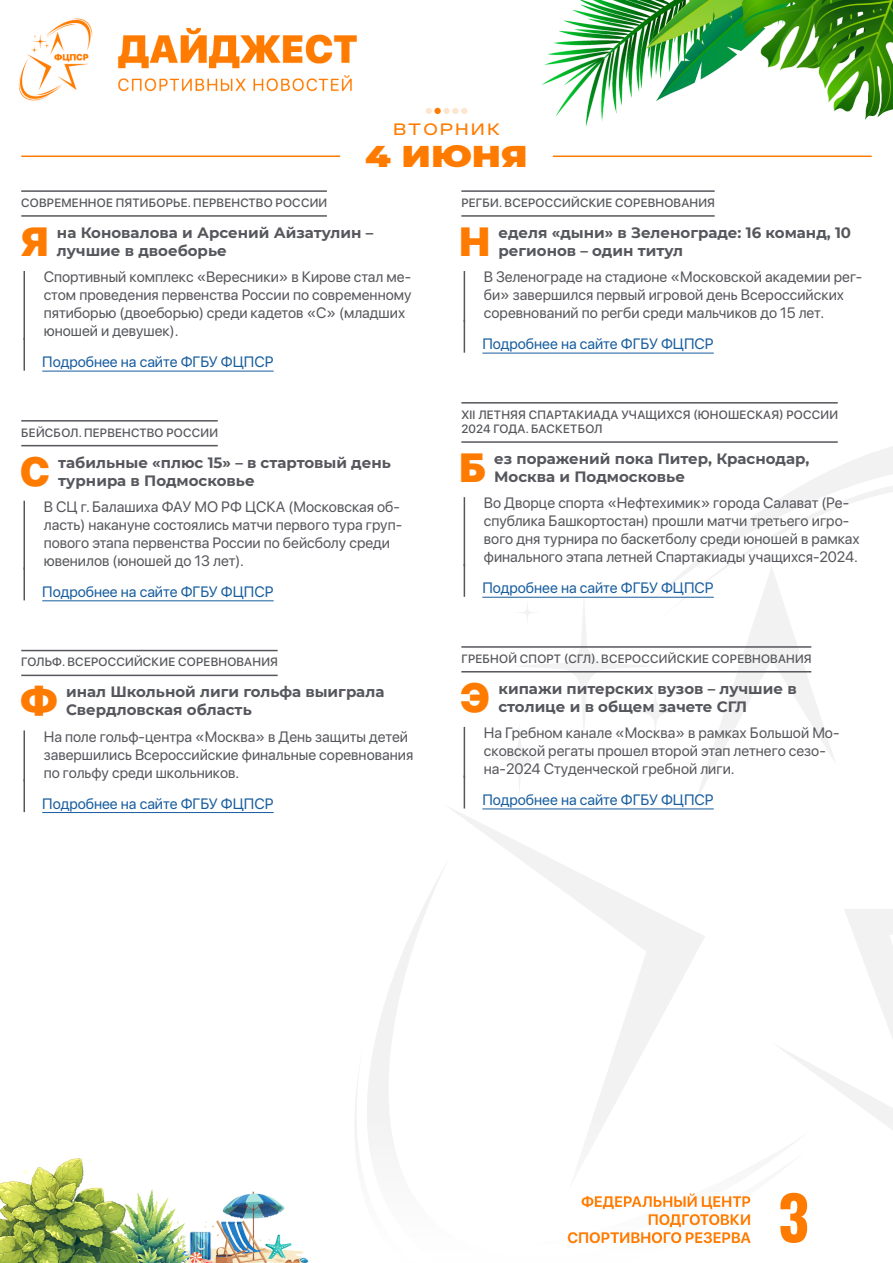
<style>
.page{position:relative;width:893px;height:1263px;background:#fff}
.page>*{position:absolute;margin:0;border:0;box-sizing:border-box;transform-origin:0 0}
.t1{font:700 60px "Oswald";color:#ff7b00}
.Заголовок_1{font:900 40.5px "SF Pro Display";color:#ff7b00}
.t2{font:900 30px "Montserrat";color:#ff7b00;scale:1.2 1}
.t3{font:500 16.5px "Steppe";letter-spacing:.08em;color:#ff7b00;scale:1.09 1}
.Текст{font:15px/18px "SF Pro Display";color:#56575c}
.Заголовок_1-2{font:700 15px/18px "Montserrat";color:#56575c}
.Гиперссылка{font:15px "SF Pro Display";color:#175d9e}
.Подзаголовок{font:italic 500 12px/14.4px "SF Pro Display";letter-spacing:.02em;color:#56575c}
</style>
<div class="page">
<img style="left:0;top:0;width:893px;height:1263px">
<hr style="left:21px;top:156px;width:319px;height:1px;background:#ff7b00">
<hr style="left:553px;top:156px;width:319px;height:1px;background:#ff7b00">
<svg style="left:426px;top:108px;width:6px;height:6px"></svg>
<div style="left:434px;top:108px;width:7px;height:6px;background:#ff7b00;border-radius:50%"></div>
<div style="left:443px;top:108px;width:7px;height:6px;background:#ffe5cd;border-radius:50%"></div>
<svg style="left:452px;top:108px;width:15px;height:6px"></svg>
<hr style="left:21px;top:215px;width:306px;height:2px;background:#56575c">
<hr style="left:21px;top:190px;width:306px;height:2px;background:#56575c">
<hr style="left:24px;top:271px;width:1px;height:69px;background:#56575c">
<hr style="left:24px;top:338px;width:1px;height:33px;background:#56575c">
<hr style="left:42px;top:371px;width:232px;height:1px;background:#175d9e">
<hr style="left:21px;top:445px;width:197px;height:1px;background:#56575c">
<hr style="left:21px;top:420px;width:197px;height:2px;background:#56575c">
<hr style="left:24px;top:501px;width:1px;height:69px;background:#56575c">
<hr style="left:24px;top:567px;width:1px;height:33px;background:#56575c">
<hr style="left:42px;top:600px;width:232px;height:1px;background:#175d9e">
<hr style="left:21px;top:675px;width:257px;height:1px;background:#56575c">
<hr style="left:21px;top:650px;width:257px;height:1px;background:#56575c">
<hr style="left:24px;top:730px;width:1px;height:51px;background:#56575c">
<hr style="left:24px;top:779px;width:1px;height:33px;background:#56575c">
<hr style="left:42px;top:812px;width:232px;height:1px;background:#175d9e">
<hr style="left:461px;top:215px;width:254px;height:2px;background:#56575c">
<hr style="left:461px;top:190px;width:254px;height:2px;background:#56575c">
<hr style="left:464px;top:271px;width:1px;height:51px;background:#56575c">
<hr style="left:464px;top:320px;width:1px;height:33px;background:#56575c">
<hr style="left:482px;top:353px;width:232px;height:1px;background:#175d9e">
<hr style="left:461px;top:441px;width:377px;height:2px;background:#56575c">
<hr style="left:461px;top:402px;width:377px;height:2px;background:#56575c">
<hr style="left:464px;top:497px;width:1px;height:69px;background:#56575c">
<hr style="left:464px;top:564px;width:1px;height:33px;background:#56575c">
<hr style="left:482px;top:597px;width:232px;height:1px;background:#175d9e">
<hr style="left:461px;top:671px;width:350px;height:1px;background:#56575c">
<hr style="left:461px;top:646px;width:350px;height:2px;background:#56575c">
<hr style="left:464px;top:727px;width:1px;height:51px;background:#56575c">
<hr style="left:464px;top:776px;width:1px;height:32px;background:#56575c">
<hr style="left:482px;top:808px;width:232px;height:1px;background:#175d9e">
<p class="t3" style="left:393px;top:119px;width:100px">ВТОРНИК</p>
<h3 class="t2" style="left:365px;top:134px;width:137px">4 ИЮНЯ</h3>
<p class="Подзаголовок" style="left:21px;top:195px;width:307px">СОВРЕМЕННОЕ ПЯТИБОРЬЕ. ПЕРВЕНСТВО РОССИИ</p>
<p class="Заголовок_1" style="left:20px;top:212px;width:30px">Я</p>
<p class="Заголовок_1-2" style="left:57px;top:223px;width:318px">на Коновалова и Арсений Айзатулин – лучшие в двоеборье</p>
<p class="Текст" style="left:44px;top:267px;width:369px">Спортивный комплекс «Вересники» в Кирове стал ме&shy;стом проведения первенства России по современному пятиборью (двоеборью) среди кадетов «С» (младших юношей и девушек).</p>
<p class="Гиперссылка" style="left:42px;top:351px;width:233px">Подробнее на сайте ФГБУ ФЦПСР</p>
<p class="Подзаголовок" style="left:21px;top:425px;width:198px">БЕЙСБОЛ. ПЕРВЕНСТВО РОССИИ</p>
<p class="Заголовок_1" style="left:20px;top:441px;width:32px">С</p>
<p class="Заголовок_1-2" style="left:58px;top:452px;width:334px">табильные «плюс 15» – в стартовый день турнира в Подмосковье</p>
<p class="Текст" style="left:44px;top:497px;width:360px">В СЦ г. Балашиха ФАУ МО РФ ЦСКА (Московская об&shy;ласть) накануне состоялись матчи первого тура груп&shy;пового этапа первенства России по бейсболу среди ювенилов (юношей до 13 лет).</p>
<p class="Гиперссылка" style="left:42px;top:581px;width:233px">Подробнее на сайте ФГБУ ФЦПСР</p>
<p class="Подзаголовок" style="left:21px;top:654px;width:258px">ГОЛЬФ. ВСЕРОССИЙСКИЕ СОРЕВНОВАНИЯ</p>
<p class="Заголовок_1" style="left:20px;top:671px;width:39px">Ф</p>
<p class="Заголовок_1-2" style="left:66px;top:682px;width:320px">инал Школьной лиги гольфа выиграла<br>Свердловская область</p>
<p class="Текст" style="left:44px;top:726px;width:371px">На поле гольф-центра «Москва» в День защиты детей завершились Всероссийские финальные соревнования по гольфу среди школьников.</p>
<p class="Гиперссылка" style="left:42px;top:792px;width:233px">Подробнее на сайте ФГБУ ФЦПСР</p>
<p class="Подзаголовок" style="left:461px;top:195px;width:255px">РЕГБИ. ВСЕРОССИЙСКИЕ СОРЕВНОВАНИЯ</p>
<p class="Заголовок_1" style="left:459px;top:212px;width:33px">Н</p>
<p class="Заголовок_1-2" style="left:498px;top:223px;width:354px">еделя «дыни» в Зеленограде: 16 команд, 10 регионов – один титул</p>
<p class="Текст" style="left:484px;top:267px;width:380px">В Зеленограде на стадионе «Московской академии рег&shy;би» завершился первый игровой день Всероссийских соревнований по регби среди мальчиков до 15 лет.</p>
<p class="Гиперссылка" style="left:482px;top:333px;width:233px">Подробнее на сайте ФГБУ ФЦПСР</p>
<p class="Подзаголовок" style="left:461px;top:407px;width:378px">XII ЛЕТНЯЯ СПАРТАКИАДА УЧАЩИХСЯ (ЮНОШЕСКАЯ) РОССИИ<br>2024 ГОДА. БАСКЕТБОЛ</p>
<p class="Заголовок_1" style="left:459px;top:438px;width:28px">Б</p>
<p class="Заголовок_1-2" style="left:494px;top:449px;width:317px">ез поражений пока Питер, Краснодар,<br>Москва и Подмосковье</p>
<p class="Текст" style="left:484px;top:493px;width:377px">Во Дворце спорта «Нефтехимик» города Салават (Ре&shy;спублика Башкортостан) прошли матчи третьего игро&shy;вого дня турнира по баскетболу среди юношей в рамках финального этапа летней Спартакиады учащихся-2024.</p>
<p class="Гиперссылка" style="left:482px;top:577px;width:233px">Подробнее на сайте ФГБУ ФЦПСР</p>
<p class="Подзаголовок" style="left:461px;top:651px;width:352px">ГРЕБНОЙ СПОРТ (СГЛ). ВСЕРОССИЙСКИЕ СОРЕВНОВАНИЯ</p>
<p class="Заголовок_1" style="left:460px;top:667px;width:32px">Э</p>
<p class="Заголовок_1-2" style="left:498px;top:678px;width:300px">кипажи питерских вузов – лучшие в столице и в общем зачете СГЛ</p>
<p class="Текст" style="left:484px;top:723px;width:357px">На Гребном канале «Москва» в рамках Большой Мо&shy;сковской регаты прошел второй этап летнего сезо&shy;на-2024 Студенческой гребной лиги.</p>
<p class="Гиперссылка" style="left:482px;top:789px;width:233px">Подробнее на сайте ФГБУ ФЦПСР</p>
<h1 class="t1" style="left:778px;top:1186px;width:32px">3</h1>
</div>
